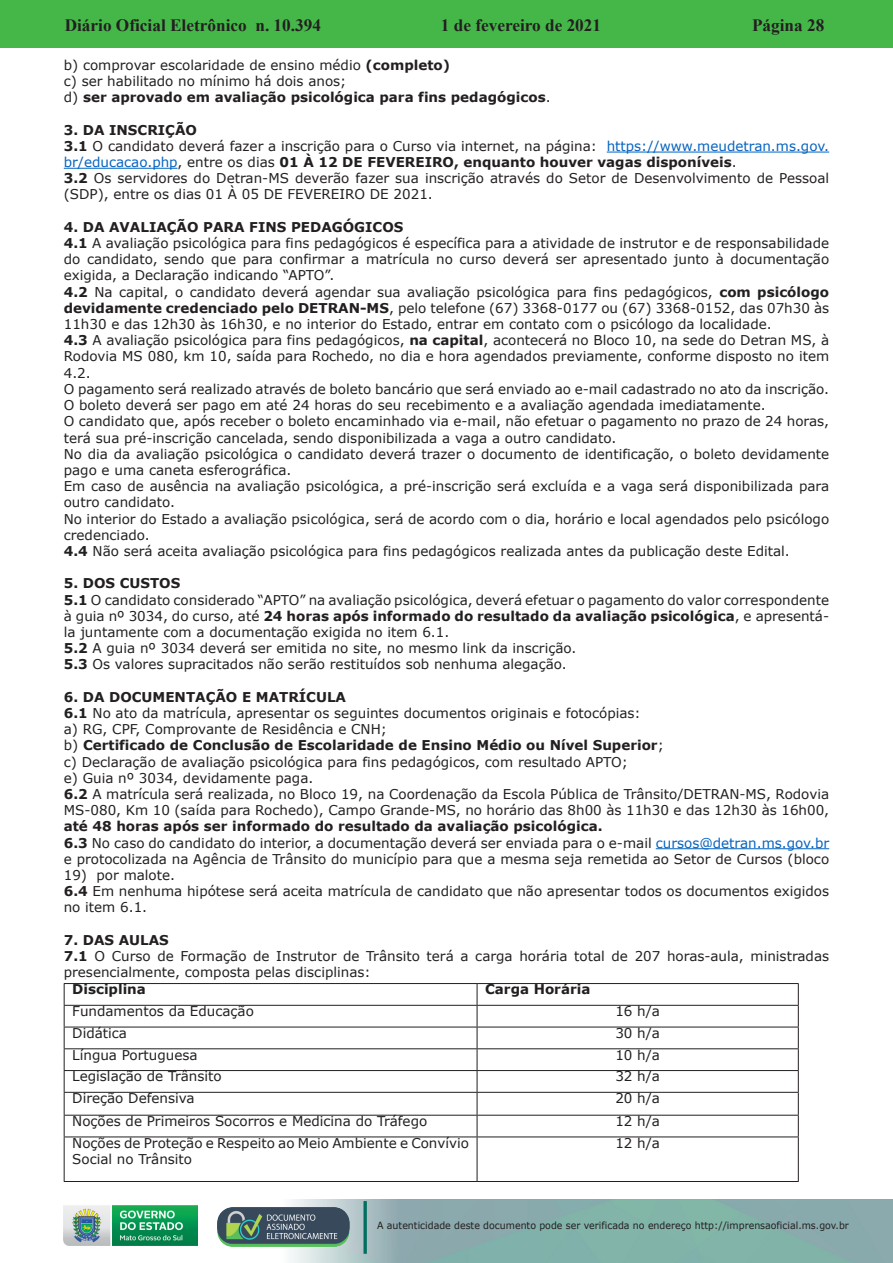
<style>
.page{position:relative;width:893px;height:1263px;background:#fff}
.page>*{position:absolute;margin:0;border:0;box-sizing:border-box;transform-origin:0 0}
.t1{font:700 17.25px "Times New Roman";color:#231f20}
.t2{font:13.5px/16.2px "Verdana";color:#231f20}
.t3{font:700 13.5px "Verdana";color:#231f20}
.t4{font:9.9px "Verdana";color:#231f20;scale:.95 1}
.s1{font-weight:700}
.s2{color:#0563c1}
</style>
<div class="page">
<div style="left:0;top:0;width:893px;height:48px;background:#45b749"></div>
<img style="left:63px;top:1199px;width:830px;height:64px">
<img style="left:364px;top:1202px;width:2px;height:51px">
<img style="left:218px;top:1207px;width:132px;height:39px">
<img style="left:64px;top:1205px;width:134px;height:41px">
<hr style="left:607px;top:152px;width:222px;height:1px;background:#0563c1">
<hr style="left:64px;top:168px;width:114px;height:1px;background:#0563c1">
<hr style="left:656px;top:848px;width:173px;height:1px;background:#0563c1">
<svg style="left:798px;top:984px;width:1px;height:152px"></svg>
<hr style="left:798px;top:1137px;width:1px;height:44px;background:#231f20">
<hr style="left:64px;top:983px;width:413px;height:1px;background:#231f20">
<hr style="left:477px;top:983px;width:322px;height:1px;background:#231f20">
<hr style="left:64px;top:1005px;width:413px;height:1px;background:#231f20">
<hr style="left:477px;top:1005px;width:322px;height:1px;background:#231f20">
<hr style="left:64px;top:1027px;width:413px;height:1px;background:#231f20">
<hr style="left:477px;top:1027px;width:322px;height:1px;background:#231f20">
<hr style="left:64px;top:1048px;width:413px;height:1px;background:#231f20">
<hr style="left:477px;top:1048px;width:322px;height:1px;background:#231f20">
<hr style="left:64px;top:1070px;width:413px;height:1px;background:#231f20">
<hr style="left:477px;top:1070px;width:322px;height:1px;background:#231f20">
<hr style="left:64px;top:1092px;width:413px;height:1px;background:#231f20">
<hr style="left:477px;top:1092px;width:322px;height:1px;background:#231f20">
<hr style="left:64px;top:1115px;width:413px;height:1px;background:#231f20">
<hr style="left:477px;top:1115px;width:322px;height:1px;background:#231f20">
<hr style="left:64px;top:1136px;width:413px;height:1px;background:#231f20">
<hr style="left:477px;top:1136px;width:322px;height:1px;background:#231f20">
<hr style="left:64px;top:1181px;width:413px;height:1px;background:#231f20">
<hr style="left:477px;top:1181px;width:322px;height:1px;background:#231f20">
<svg style="left:64px;top:984px;width:1px;height:152px"></svg>
<svg style="left:477px;top:984px;width:1px;height:152px"></svg>
<hr style="left:64px;top:1137px;width:1px;height:44px;background:#231f20">
<hr style="left:477px;top:1137px;width:1px;height:44px;background:#231f20">
<p class="t1" style="left:65px;top:13px;width:258px">Diário Oficial Eletrônico n. 10.394</p>
<p class="t1" style="left:441px;top:13px;width:162px">1 de fevereiro de 2021</p>
<p class="t1" style="left:752px;top:13px;width:74px">Página 28</p>
<p class="t2" style="left:64px;top:57px;width:488px">b) comprovar escolaridade de ensino médio <span class="s1">(completo)<br></span>c) ser habilitado no mínimo há dois anos;<br>d) <span class="s1">ser aprovado em avaliação psicológica para fins pedagógicos</span>.</p>
<p class="t2" style="left:64px;top:122px;width:767px"><span class="s1">3. DA INSCRIÇÃO<br>3.1</span> O candidato deverá fazer a inscrição para o Curso via internet, na página: <span class="s2">https://www.meudetran.ms.gov. br/educacao.php</span>, entre os dias <span class="s1">01 À 12 DE FEVEREIRO, enquanto houver vagas disponíveis</span>.<br><span class="s1">3.2</span> Os servidores do Detran-MS deverão fazer sua inscrição através do Setor de Desenvolvimento de Pessoal (SDP), entre os dias 01 À 05 DE FEVEREIRO DE 2021.</p>
<p class="t2" style="left:64px;top:219px;width:767px"><span class="s1">4. DA AVALIAÇÃO PARA FINS PEDAGÓGICOS<br>4.1</span> A avaliação psicológica para fins pedagógicos é específica para a atividade de instrutor e de responsabilidade do candidato, sendo que para confirmar a matrícula no curso deverá ser apresentado junto à documentação exigida, a Declaração indicando “APTO”.<br><span class="s1">4.2</span> Na capital, o candidato deverá agendar sua avaliação psicológica para fins pedagógicos, <span class="s1">com psicólogo devidamente credenciado pelo DETRAN-MS</span>, pelo telefone (67) 3368-0177 ou (67) 3368-0152, das 07h30 às 11h30 e das 12h30 às 16h30, e no interior do Estado, entrar em contato com o psicólogo da localidade.<br><span class="s1">4.3</span> A avaliação psicológica para fins pedagógicos, <span class="s1">na capital</span>, acontecerá no Bloco 10, na sede do Detran MS, à Rodovia MS 080, km 10, saída para Rochedo, no dia e hora agendados previamente, conforme disposto no item 4.2.<br>O pagamento será realizado através de boleto bancário que será enviado ao e-mail cadastrado no ato da inscrição.<br>O boleto deverá ser pago em até 24 horas do seu recebimento e a avaliação agendada imediatamente.<br>O candidato que, após receber o boleto encaminhado via e-mail, não efetuar o pagamento no prazo de 24 horas, terá sua pré-inscrição cancelada, sendo disponibilizada a vaga a outro candidato.<br>No dia da avaliação psicológica o candidato deverá trazer o documento de identificação, o boleto devidamente pago e uma caneta esferográfica.<br>Em caso de ausência na avaliação psicológica, a pré-inscrição será excluída e a vaga será disponibilizada para outro candidato.<br>No interior do Estado a avaliação psicológica, será de acordo com o dia, horário e local agendados pelo psicólogo credenciado.<br><span class="s1">4.4</span> Não será aceita avaliação psicológica para fins pedagógicos realizada antes da publicação deste Edital.</p>
<p class="t2" style="left:64px;top:575px;width:767px"><span class="s1">5. DOS CUSTOS<br>5.1</span> O candidato considerado “APTO” na avaliação psicológica, deverá efetuar o pagamento do valor correspondente à guia nº 3034, do curso, até <span class="s1">24 horas após informado do resultado da avaliação psicológica</span>, e apresentá&shy;la juntamente com a documentação exigida no item 6.1.<br><span class="s1">5.2</span> A guia nº 3034 deverá ser emitida no site, no mesmo link da inscrição.<br><span class="s1">5.3</span> Os valores supracitados não serão restituídos sob nenhuma alegação.</p>
<p class="t2" style="left:64px;top:689px;width:767px"><span class="s1">6. DA DOCUMENTAÇÃO E MATRÍCULA<br>6.1</span> No ato da matrícula, apresentar os seguintes documentos originais e fotocópias:<br>a) RG, CPF, Comprovante de Residência e CNH;<br>b) <span class="s1">Certificado de Conclusão de Escolaridade de Ensino Médio ou Nível Superior</span>;<br>c) Declaração de avaliação psicológica para fins pedagógicos, com resultado APTO;<br>e) Guia nº 3034, devidamente paga.<br><span class="s1">6.2</span> A matrícula será realizada, no Bloco 19, na Coordenação da Escola Pública de Trânsito/DETRAN-MS, Rodovia MS-080, Km 10 (saída para Rochedo), Campo Grande-MS, no horário das 8h00 às 11h30 e das 12h30 às 16h00,</p>
<p class="t2" style="left:64px;top:818px;width:767px"><span class="s1">até 48 horas após ser informado do resultado da avaliação psicológica.<br>6.3</span> No caso do candidato do interior, a documentação deverá ser enviada para o e-mail <span class="s2">cursos@detran.ms.gov.br </span>e protocolizada na Agência de Trânsito do município para que a mesma seja remetida ao Setor de Cursos (bloco</p>
<p class="t2" style="left:64px;top:867px;width:767px">19) por malote.<br><span class="s1">6.4</span> Em nenhuma hipótese será aceita matrícula de candidato que não apresentar todos os documentos exigidos no item 6.1.</p>
<p class="t2" style="left:64px;top:932px;width:767px"><span class="s1">7. DAS AULAS<br>7.1</span> O Curso de Formação de Instrutor de Trânsito terá a carga horária total de 207 horas-aula, ministradas presencialmente, composta pelas disciplinas:</p>
<p class="t3" style="left:72px;top:980px;width:75px">Disciplina</p>
<p class="t3" style="left:485px;top:980px;width:107px">Carga Horária</p>
<p class="t2" style="left:72px;top:1003px;width:183px">Fundamentos da Educação</p>
<p class="t2" style="left:615px;top:1003px;width:46px">16 h/a</p>
<p class="t2" style="left:72px;top:1024px;width:56px">Didática</p>
<p class="t2" style="left:615px;top:1024px;width:46px">30 h/a</p>
<p class="t2" style="left:72px;top:1046px;width:127px">Língua Portuguesa</p>
<p class="t2" style="left:615px;top:1046px;width:46px">10 h/a</p>
<p class="t2" style="left:72px;top:1068px;width:151px">Legislação de Trânsito</p>
<p class="t2" style="left:615px;top:1068px;width:46px">32 h/a</p>
<p class="t2" style="left:72px;top:1090px;width:124px">Direção Defensiva</p>
<p class="t2" style="left:615px;top:1090px;width:46px">20 h/a</p>
<p class="t2" style="left:72px;top:1113px;width:356px">Noções de Primeiros Socorros e Medicina do Tráfego</p>
<p class="t2" style="left:615px;top:1113px;width:46px">12 h/a</p>
<p class="t2" style="left:72px;top:1134px;width:398px">Noções de Proteção e Respeito ao Meio Ambiente e Convívio<br>Social no Trânsito</p>
<p class="t2" style="left:615px;top:1134px;width:46px">12 h/a</p>
<p class="t4" style="left:377px;top:1219px;width:498px">A autenticidade deste documento pode ser verificada no endereço http://imprensaoficial.ms.gov.br</p>
</div>
